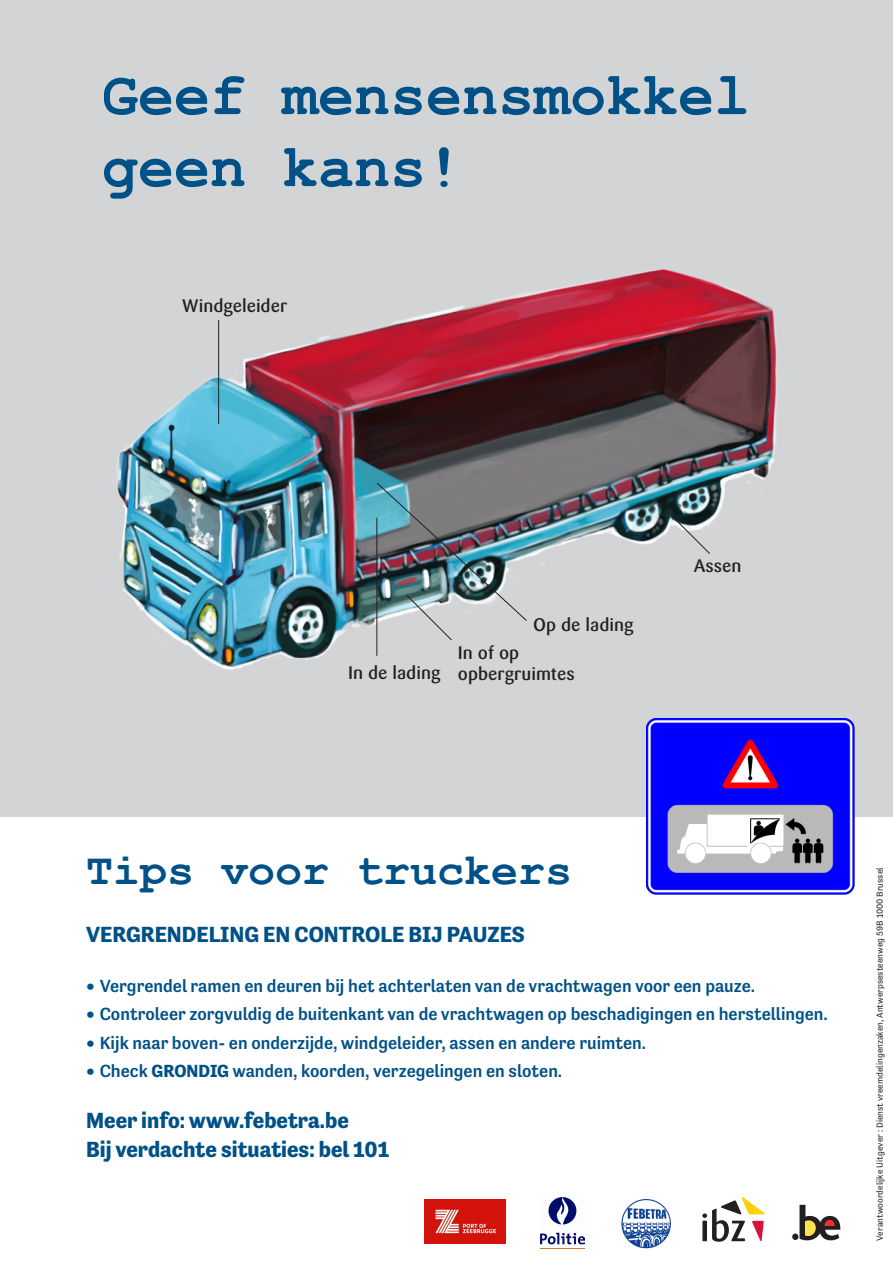
<style>
.page{position:relative;width:893px;height:1263px;background:#fff}
.page>*{position:absolute;margin:0;border:0;box-sizing:border-box;transform-origin:0 0}
.t1{font:700 60px/72px "Courier New";color:#005187}
.t2{font:700 45px "Courier New";color:#005187}
.t3{font:700 22.5px "Tenso";color:#005187}
.t4{font:500 18px "Tenso";color:#005187}
.t5{font:500 18px "Sari";color:#231f20}
.t6{font:9px "Tenso";color:#231f20}
.s1{font-weight:700}
</style>
<div class="page">
<div style="left:0;top:0;width:893px;height:816px;background:#d3d4d6"></div>
<img style="left:117px;top:269px;width:660px;height:401px">
<hr style="left:218px;top:320px;width:1px;height:104px;background:#231f20">
<svg style="left:664px;top:508px;width:47px;height:47px"></svg>
<hr style="left:376px;top:518px;width:1px;height:138px;background:#231f20">
<img style="left:376px;top:482px;width:152px;height:159px">
<div style="left:792px;top:1233px;width:6px;height:7px;background:#231f20;border-radius:50%"></div>
<svg style="left:799px;top:1205px;width:41px;height:35px"></svg>
<svg style="left:702px;top:1197px;width:63px;height:45px"></svg>
<img style="left:621px;top:1199px;width:50px;height:49px">
<img style="left:541px;top:1197px;width:44px;height:48px">
<img style="left:425px;top:1199px;width:81px;height:45px">
<img style="left:646px;top:718px;width:209px;height:177px">
<p class="t1" style="left:102px;top:57px;width:650px">Geef mensensmokkel geen kans!</p>
<p class="t5" style="left:182px;top:295px;width:106px">Windgeleider</p>
<p class="t5" style="left:458px;top:642px;width:63px">In of op</p>
<p class="t5" style="left:533px;top:614px;width:102px">Op de lading</p>
<p class="t5" style="left:348px;top:663px;width:94px">In de lading</p>
<p class="t5" style="left:458px;top:663px;width:118px">opbergruimtes</p>
<p class="t5" style="left:694px;top:555px;width:49px">Assen</p>
<p class="t2" style="left:86px;top:842px;width:488px">Tips voor truckers</p>
<p class="t3" style="left:86px;top:922px;width:440px">VERGRENDELING EN CONTROLE BIJ PAUZES</p>
<p class="t4" style="left:86px;top:975px;width:671px">• Vergrendel ramen en deuren bij het achterlaten van de vrachtwagen voor een pauze.</p>
<p class="t4" style="left:86px;top:1004px;width:743px">• Controleer zorgvuldig de buitenkant van de vrachtwagen op beschadigingen en herstellingen.</p>
<p class="t4" style="left:86px;top:1032px;width:561px">• Kijk naar boven- en onderzijde, windgeleider, assen en andere ruimten.</p>
<p class="t4" style="left:86px;top:1061px;width:478px">• Check <span class="s1">GRONDIG</span> wanden, koorden, verzegelingen en sloten.</p>
<p class="t3" style="left:86px;top:1108px;width:264px">Meer info: www.febetra.be</p>
<p class="t3" style="left:86px;top:1136px;width:304px">Bij verdachte situaties: bel 101</p>
<p class="t6" style="left:875px;top:1241px;width:375px;rotate:-90deg">Verantwoordelijke Uitgever : Dienst vreemdelingenzaken, Antwerpsesteenweg 59B 1000 Brussel</p>
</div>
